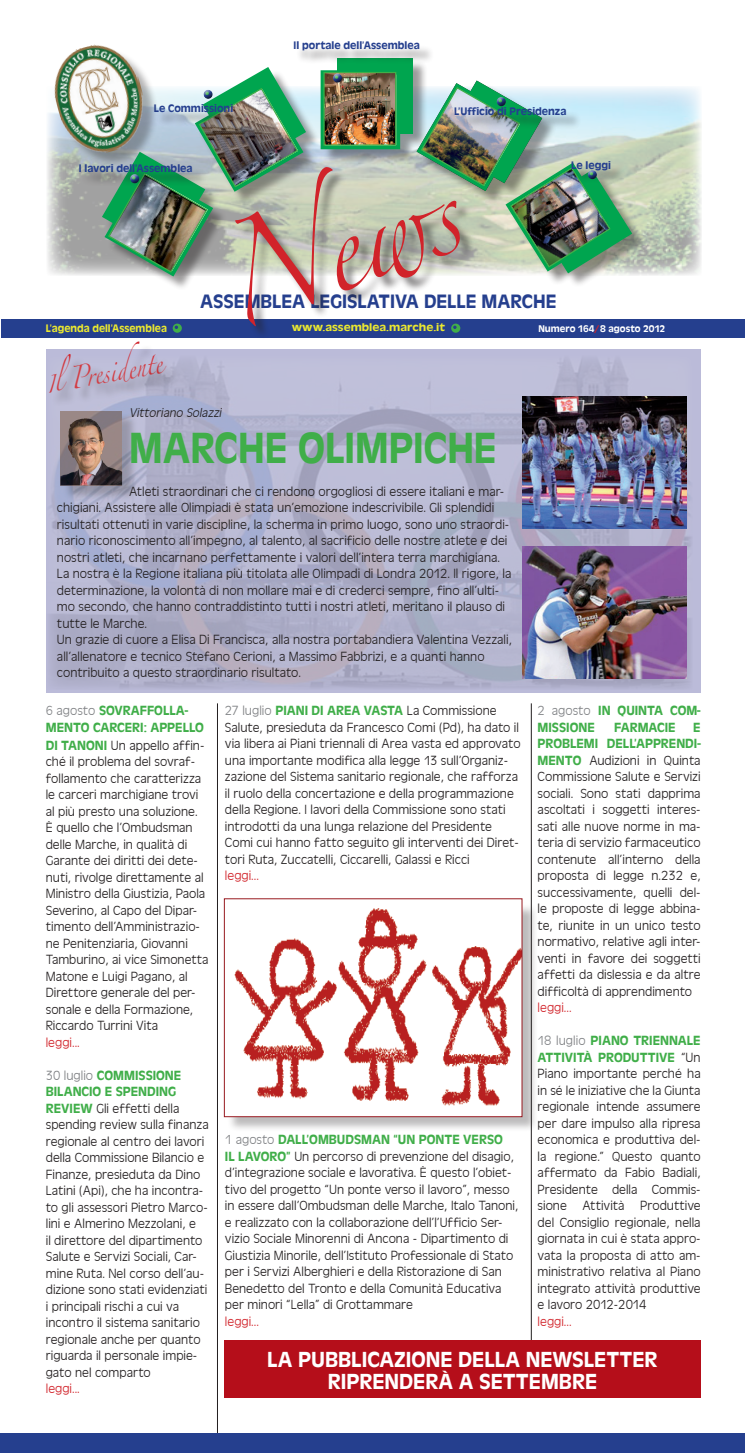
<style>
.page{position:relative;width:745px;height:1453px;background:#fff}
.page>*{position:absolute;margin:0;border:0;box-sizing:border-box;transform-origin:0 0}
.t1{font:86.25px "Zapfino";color:#d1232a;scale:.87 1}
.t2{font:500 45px "Antique Oli T";color:#40ae49;scale:.94 1}
.t3{font:500 22.5px "Antique Oli T";color:#fff}
.t4{font:20.25px "Zapfino";color:#d1232a;scale:.8 1}
.t5{font:500 20px "Antique Oli T";color:#253f8e}
.t6{font:13.75px/16.5px "Antique Oli T Ligh";color:#231f20}
.t7{font:500 13.75px/16.5px "Antique Oli T";color:#40ae49}
.t8{font:13.75px "Antique Oli T Ligh";color:#d1232a}
.t9{font:italic 13.12px "Antique Oli T Ligh";color:#231f20}
.t10{font:500 11.25px "Antique Oli T";color:#253f8e}
.t11{font:500 11.25px "Antique Oli T";color:#ece92f;scale:1.11 1}
.t12{font:500 11.25px "Antique Oli T";color:#ece92f}
.t13{font:500 10px "Antique Oli T";color:#fff}
.s1{font-size:93.75px}
.s2{color:#d1232a}
.s3{font-size:15.62px}
.s4{font-family:"Antique Oli T Ligh";font-weight:400;color:#808285}
.s5{font-family:"Antique Oli T";font-weight:500;color:#40ae49}
.s6{font-family:"Antique Oli T Ligh";font-weight:400;color:#231f20}
</style>
<div class="page">
<div style="left:46px;top:349px;width:654px;height:344px;background:#bbbbd9"></div>
<hr style="left:530px;top:703px;width:1px;height:642px;background:#231f20">
<hr style="left:217px;top:703px;width:1px;height:733px;background:#231f20">
<div style="left:0;top:1433px;width:744px;height:20px;background:#253f8e"></div>
<img style="left:47px;top:87px;width:654px;height:189px">
<div style="left:104px;top:60px;width:542px;height:231px;background:#231f20;opacity:.45"></div>
<div style="left:336px;top:58px;width:76px;height:75px;background:#00a54f"></div>
<div style="left:320px;top:70px;width:80px;height:79px;border:4px solid #00a54f"></div>
<img style="left:325px;top:74px;width:69px;height:70px">
<div style="left:323px;top:72px;width:73px;height:74px;border:1px solid #40ae49"></div>
<div style="left:1px;top:319px;width:743px;height:18px;background:#253f8e"></div>
<div style="left:237px;top:169px;width:237px;height:172px;background:#231f20;opacity:.55"></div>
<div style="left:81px;top:167px;width:126px;height:21px;background:#231f20;opacity:.45"></div>
<div style="left:296px;top:44px;width:138px;height:22px;background:#231f20;opacity:.45"></div>
<img style="left:102px;top:67px;width:204px;height:212px">
<div style="left:203px;top:90px;width:9px;height:9px;background:#231f20;opacity:.75"></div>
<div style="left:333px;top:73px;width:9px;height:8px;background:#fff;opacity:.75"></div>
<div style="left:333px;top:74px;width:9px;height:9px;background:#231f20;opacity:.75"></div>
<img style="left:413px;top:80px;width:218px;height:194px">
<div style="left:587px;top:170px;width:9px;height:11px;background:#231f20;opacity:.75"></div>
<svg style="left:172px;top:324px;width:10px;height:9px"></svg>
<svg style="left:174px;top:326px;width:4px;height:3px"></svg>
<svg style="left:451px;top:324px;width:9px;height:9px"></svg>
<div style="left:58px;top:48px;width:101px;height:120px;background:#231f20;opacity:.35"></div>
<img style="left:47px;top:44px;width:108px;height:118px">
<div style="left:52px;top:344px;width:129px;height:63px;background:#231f20;opacity:.55"></div>
<div style="left:226px;top:900px;width:311px;height:232px;background:#231f20;opacity:.3"></div>
<img style="left:226px;top:902px;width:294px;height:213px">
<div style="left:224px;top:898px;width:298px;height:219px;border:1px solid #981a20"></div>
<img style="left:50px;top:356px;width:641px;height:332px">
<img style="left:522px;top:397px;width:163px;height:132px">
<img style="left:522px;top:547px;width:163px;height:131px">
<div style="left:224px;top:1339px;width:476px;height:58px;background:#b50e1a"></div>
<p class="t10" style="left:154px;top:101px;width:81px">Le Commissioni</p>
<p class="t10" style="left:293px;top:39px;width:128px">Il portale dell’Assemblea</p>
<p class="t10" style="left:454px;top:105px;width:114px">L’Ufficio di Presidenza</p>
<p class="t10" style="left:571px;top:159px;width:41px">Le leggi</p>
<p class="t10" style="left:79px;top:162px;width:115px">I lavori dell’Assemblea</p>
<h1 class="t1" style="left:208px;top:254px;width:284px;rotate:-20deg"><span class="s1">N</span>ews</h1>
<h3 class="t5" style="left:200px;top:290px;width:357px">ASSEMBLEA LEGISLATIVA DELLE MARCHE</h3>
<p class="t12" style="left:46px;top:322px;width:123px">L’agenda dell’Assemblea</p>
<p class="t11" style="left:292px;top:321px;width:139px">www.assemblea.marche.it</p>
<p class="t13" style="left:538px;top:323px;width:128px">Numero 164<span class="s2">/</span>8 agosto 2012</p>
<h3 class="t4" style="left:45px;top:374px;width:148px;rotate:-10deg"><span class="s3">I</span>l Presidente</h3>
<p class="t9" style="left:129px;top:405px;width:96px">Vittoriano Solazzi</p>
<h2 class="t2" style="left:129px;top:422px;width:29px">marche</h2>
<h2 class="t2" style="left:298px;top:422px;width:25px">olimpiche</h2>
<p class="t6" style="left:57px;top:483px;width:456px;text-indent:72px">Atleti straordinari che ci rendono orgogliosi di essere italiani e mar&shy;chigiani. Assistere alle Olimpiadi è stata un’emozione indescrivibile. Gli splendidi risultati ottenuti in varie discipline, la scherma in primo luogo, sono uno straordi&shy;nario riconoscimento all’impegno, al talento, al sacrificio delle nostre atlete e dei nostri atleti, che incarnano perfettamente i valori dell’intera terra marchigiana.<br>La nostra è la Regione italiana più titolata alle Olimpadi di Londra 2012. Il rigore, la determinazione, la volontà di non mollare mai e di crederci sempre, fino all’ulti&shy;mo secondo, che hanno contraddistinto tutti i nostri atleti, meritano il plauso di tutte le Marche.<br>Un grazie di cuore a Elisa Di Francisca, alla nostra portabandiera Valentina Vezzali, all’allenatore e tecnico Stefano Cerioni, a Massimo Fabbrizi, e a quanti hanno contribuito a questo straordinario risultato.</p>
<p class="t7" style="left:46px;top:702px;width:159px"><span class="s4">6 agosto</span> SOVRAFFOLLA-<br>MENTO CARCERI: APPELLO</p>
<p class="t6" style="left:46px;top:737px;width:164px"><span class="s5">DI TANONI</span> Un appello affin&shy;ché il problema del sovraf&shy;follamento che caratterizza le carceri marchigiane trovi al più presto una soluzione.<br>È quello che l’Ombudsman delle Marche, in qualità di<br>Garante dei diritti dei dete&shy;nuti, rivolge direttamente al<br>Ministro della Giustizia, Paola<br>Severino, al Capo del Dipar&shy;timento dell’Amministrazio&shy;ne Penitenziaria, Giovanni<br>Tamburino, ai vice Simonetta<br>Matone e Luigi Pagano, al<br>Direttore generale del per&shy;sonale e della Formazione,<br>Riccardo Turrini Vita</p>
<p class="t8" style="left:46px;top:1035px;width:36px">leggi...</p>
<p class="t7" style="left:46px;top:1067px;width:137px"><span class="s4">30 luglio</span> COMMISSIONE<br>BILANCIO E SPENDING</p>
<p class="t6" style="left:46px;top:1100px;width:164px"><span class="s5">REVIEW</span> Gli effetti della spending review sulla finanza regionale al centro dei lavori della Commissione Bilancio e<br>Finanze, presieduta da Dino<br>Latini (Api), che ha incontra&shy;to gli assessori Pietro Marco&shy;lini e Almerino Mezzolani, e<br>il direttore del dipartimento<br>Salute e Servizi Sociali, Car&shy;mine Ruta. Nel corso dell’au&shy;dizione sono stati evidenziati i principali rischi a cui va incontro il sistema sanitario regionale anche per quanto riguarda il personale impie&shy;gato nel comparto</p>
<p class="t8" style="left:46px;top:1381px;width:36px">leggi...</p>
<p class="t7" style="left:225px;top:702px;width:273px"><span class="s4">27 luglio</span> PIANI DI AREA VASTA <span class="s6">La Commissione</span></p>
<p class="t6" style="left:225px;top:719px;width:297px">Salute, presieduta da Francesco Comi (Pd), ha dato il via libera ai Piani triennali di Area vasta ed approvato una importante modifica alla legge 13 sull’Organiz&shy;zazione del Sistema sanitario regionale, che rafforza il ruolo della concertazione e della programmazione della Regione. I lavori della Commissione sono stati introdotti da una lunga relazione del Presidente Comi cui hanno fatto seguito gli interventi dei Diret&shy;tori Ruta, Zuccatelli, Ciccarelli, Galassi e Ricci</p>
<p class="t8" style="left:225px;top:868px;width:36px">leggi...</p>
<p class="t7" style="left:225px;top:1131px;width:279px"><span class="s4">1 agosto</span> DALL’OMBUDSMAN “UN PONTE VERSO</p>
<p class="t6" style="left:225px;top:1148px;width:295px"><span class="s5">IL LAVORO”</span> Un percorso di prevenzione del disagio, d’integrazione sociale e lavorativa. È questo l’obiet&shy;tivo del progetto “Un ponte verso il lavoro”, messo in essere dall’Ombudsman delle Marche, Italo Tanoni, e realizzato con la collaborazione dell’l’Ufficio Ser&shy;vizio Sociale Minorenni di Ancona - Dipartimento di Giustizia Minorile, dell’Istituto Professionale di Stato per i Servizi Alberghieri e della Ristorazione di San Benedetto del Tronto e della Comunità Educativa per minori “Lella” di Grottammare</p>
<p class="t8" style="left:225px;top:1314px;width:36px">leggi...</p>
<p class="t7" style="left:537px;top:702px;width:97px"><span class="s4">2 agosto</span> IN quinta</p>
<p class="t7" style="left:669px;top:702px;width:32px">COM-</p>
<p class="t7" style="left:537px;top:719px;width:59px">MISSIONE</p>
<p class="t7" style="left:613px;top:719px;width:63px">FARMACIE</p>
<p class="t7" style="left:537px;top:719px;width:164px;text-align:right">E<br>PROBLEMI DELL’APPRENDI-</p>
<p class="t6" style="left:537px;top:752px;width:164px;text-align:justify"><span class="s5">MENTO</span> Audizioni in Quinta Commissione Salute e Servizi sociali. Sono stati dapprima ascoltati i soggetti interes&shy;sati alle nuove norme in ma&shy;teria di servizio farmaceutico contenute all’interno della proposta di legge n.232 e, successivamente, quelli del&shy;le proposte di legge abbina&shy;te, riunite in un unico testo normativo, relative agli inter&shy;venti in favore dei soggetti affetti da dislessia e da altre difficoltà di apprendimento</p>
<p class="t8" style="left:537px;top:1000px;width:36px">leggi...</p>
<p class="t7" style="left:537px;top:1032px;width:164px"><span class="s4">18 luglio</span> PIANO TRIENNALE<br>ATTIVITà PRODUTTIVE <span class="s6">“Un</span></p>
<p class="t6" style="left:537px;top:1066px;width:164px;text-align:justify">Piano importante perché ha in sé le iniziative che la Giunta regionale intende assumere per dare impulso alla ripresa economica e produttiva del&shy;la regione.” Questo quanto affermato da Fabio Badiali, Presidente della Commis&shy;sione Attività Produttive del Consiglio regionale, nella giornata in cui è stata appro&shy;vata la proposta di atto am&shy;ministrativo relativa al Piano integrato attività produttive e lavoro 2012-2014</p>
<p class="t8" style="left:537px;top:1314px;width:36px">leggi...</p>
<h3 class="t3" style="left:267px;top:1347px;width:44px">La pubblica</h3>
<h3 class="t3" style="left:394px;top:1347px;width:24px">zione</h3>
<h3 class="t3" style="left:458px;top:1347px;width:14px">della</h3>
<h3 class="t3" style="left:525px;top:1347px;width:15px">newsletter</h3>
<h3 class="t3" style="left:327px;top:1369px;width:14px">riprender</h3>
<h3 class="t3" style="left:438px;top:1369px;width:55px">à a settembre</h3>
</div>
